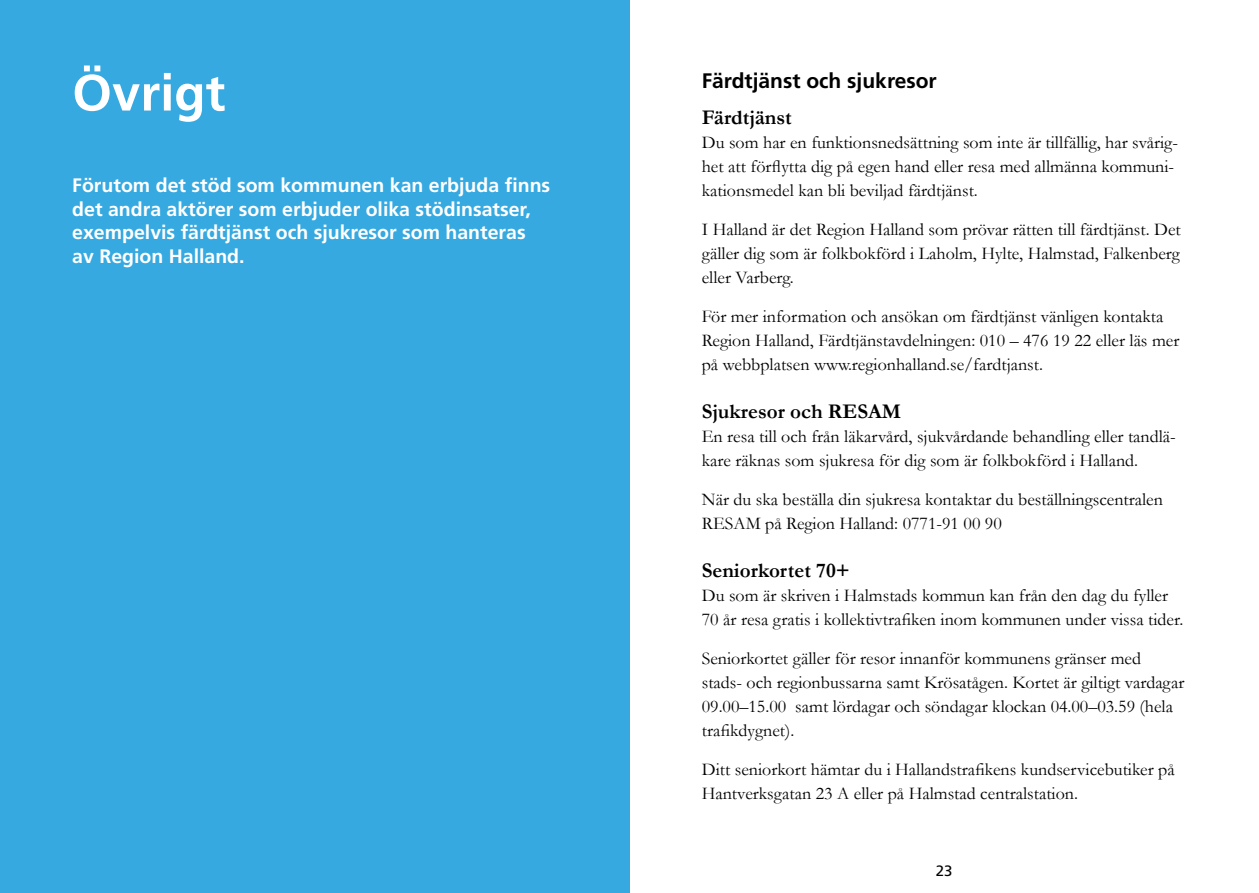
<style>
.page{position:relative;width:1259px;height:893px;background:#fff}
.page>*{position:absolute;margin:0;border:0;box-sizing:border-box;transform-origin:0 0}
.t1{font:700 51px "Frutiger LT Std";color:#fff}
.t2{font:700 21px "Garamond";color:#000}
.t3{font:700 21px "Frutiger LT Std";color:#000}
.t4{font:700 19.5px/23.4px "Frutiger LT Std";color:#fff}
.t5{font:18px/24px "Garamond";color:#000}
.t6{font:15px "Frutiger LT Std";color:#000}
</style>
<div class="page">
<div style="left:0;top:0;width:629px;height:893px;background:#36a9e1"></div>
<h1 class="t1" style="left:72px;top:63px;width:155px">Övrigt</h1>
<p class="t4" style="left:72px;top:174px;width:479px">Förutom det stöd som kommunen kan erbjuda finns det andra aktörer som erbjuder olika stödinsatser, exempelvis färdtjänst och sjukresor som hanteras av Region Halland.</p>
<p class="t3" style="left:702px;top:68px;width:236px">Färdtjänst och sjukresor</p>
<p class="t2" style="left:702px;top:103px;width:92px">Färdtjänst</p>
<p class="t5" style="left:702px;top:130px;width:478px">Du som har en funktionsnedsättning som inte är tillfällig, har svårig&shy;het att förflytta dig på egen hand eller resa med allmänna kommuni&shy;kationsmedel kan bli beviljad färdtjänst.</p>
<p class="t5" style="left:702px;top:217px;width:480px;text-align:justify">I Halland är det Region Halland som prövar rätten till färdtjänst. Det gäller dig som är folkbokförd i Laholm, Hylte, Halmstad, Falkenberg eller Varberg.</p>
<p class="t5" style="left:702px;top:304px;width:479px">För mer information och ansökan om färdtjänst vänligen kontakta<br>Region Halland, Färdtjänstavdelningen: 010 – 476 19 22 eller läs mer på webbplatsen www.regionhalland.se/fardtjanst.</p>
<p class="t2" style="left:702px;top:397px;width:201px">Sjukresor och RESAM</p>
<p class="t5" style="left:702px;top:424px;width:475px">En resa till och från läkarvård, sjukvårdande behandling eller tandlä&shy;kare räknas som sjukresa för dig som är folkbokförd i Halland.</p>
<p class="t5" style="left:702px;top:487px;width:462px">När du ska beställa din sjukresa kontaktar du beställningscentralen<br>RESAM på Region Halland: 0771-91 00 90</p>
<p class="t2" style="left:702px;top:556px;width:150px">Seniorkortet 70+</p>
<p class="t5" style="left:702px;top:583px;width:483px">Du som är skriven i Halmstads kommun kan från den dag du fyller<br>70 år resa gratis i kollektivtrafiken inom kommunen under vissa tider.</p>
<p class="t5" style="left:702px;top:646px;width:484px">Seniorkortet gäller för resor innanför kommunens gränser med stads- och regionbussarna samt Krösatågen. Kortet är giltigt vardagar 09.00–15.00 samt lördagar och söndagar klockan 04.00–03.59 (hela trafikdygnet).</p>
<p class="t5" style="left:702px;top:757px;width:474px">Ditt seniorkort hämtar du i Hallandstrafikens kundservicebutiker på<br>Hantverksgatan 23 A eller på Halmstad centralstation.</p>
<p class="t6" style="left:936px;top:862px;width:18px">23</p>
</div>
